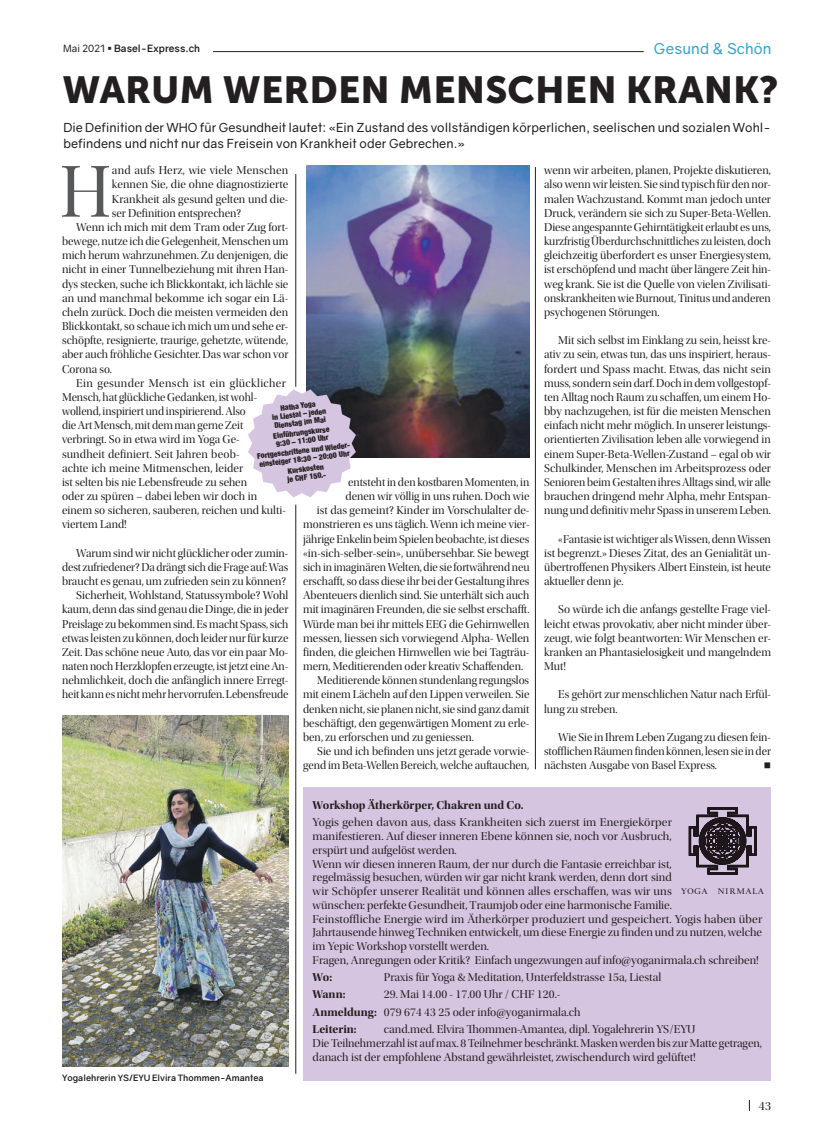
<style>
.page{position:relative;width:833px;height:1134px;background:#fff}
.page>*{position:absolute;margin:0;border:0;box-sizing:border-box;transform-origin:0 0}
.Absatz_Initial{font:71.88px "Playfair Display";color:#57585a}
.Obertitel_PR_30pt{font:37.5px "Museo Sans 900";letter-spacing:.005em;color:#231f20}
.t1{font:15px "Gravity";letter-spacing:.01em;color:#32a1d1}
.Lead_10_13{font:12.5px/16.2px "Gravity";letter-spacing:.005em;color:#231f20}
.t2{font:12.5px "Utopia Std Disp";color:#231f20}
.Absatz{font:11.88px/14.1px "Utopia Std Disp";color:#231f20;text-align:justify}
.Absatz-2{font:11.88px/14.1px "Utopia Std Disp";color:#231f20;text-align:justify;scale:.96 1}
.Absatz_Initial-2{font:11.88px/14.1px "Utopia Std Disp";letter-spacing:.005em;color:#231f20;text-align:justify}
.Absatz-3{font:11.88px "Utopia Std Bold Disp";letter-spacing:.005em;color:#231f20}
.Absatz-4{font:11.88px "Utopia Std Disp";color:#231f20;scale:.95 1}
.t3{font:700 10px "Gravity";color:#231f20}
.Absatz-5{font:10px "Wingdings";color:#231f20}
.Bildlegende{font:700 8.75px "Gravity";color:#231f20}
.t4{font:8.38px "Haarlemmer MT Std";letter-spacing:.085em;color:#231f20}
.Lead_10_13-2{font:900 condensed 7.75px/8.2px "Helvetica Neue LT Com";color:#231f20}
.s1{font-weight:400}
.s2{font-family:"Utopia Std Bold Disp"}
</style>
<div class="page">
<hr style="left:213px;top:51px;width:430px;height:1px;background:#231f20">
<img style="left:306px;top:166px;width:224px;height:292px">
<div style="left:303px;top:787px;width:468px;height:294px;background:#d6c5e0"></div>
<svg style="left:689px;top:808px;width:67px;height:66px"></svg>
<hr style="left:295px;top:505px;width:1px;height:569px;background:#231f20">
<img style="left:62px;top:716px;width:227px;height:351px">
<svg style="left:248px;top:389px;width:108px;height:108px"></svg>
<hr style="left:535px;top:167px;width:1px;height:602px;background:#231f20">
<hr style="left:295px;top:174px;width:1px;height:213px;background:#231f20">
<p class="t3" style="left:63px;top:42px;width:139px"><span class="s1">Mai 2021</span> ▪ Basel-Express.ch</p>
<p class="t1" style="left:654px;top:39px;width:119px">Gesund &amp; Schön</p>
<p class="Obertitel_PR_30pt" style="left:62px;top:69px;width:717px">WARUM WERDEN MENSCHEN KRANK?</p>
<p class="Lead_10_13" style="left:63px;top:119px;width:709px">Die Definition der WHO für Gesundheit lautet: «Ein Zustand des vollständigen körperlichen, seelischen und sozialen Wohl&shy;befindens und nicht nur das Freisein von Krankheit oder Gebrechen.»</p>
<p class="Absatz_Initial" style="left:59px;top:145px;width:54px">H</p>
<p class="Absatz_Initial-2" style="left:112px;top:164px;width:178px">and aufs Herz, wie viele Menschen kennen Sie, die ohne diagnostizierte Krankheit als gesund gelten und die&shy;ser Definition entsprechen?</p>
<p class="Absatz" style="left:62px;top:220px;width:228px;text-indent:14px">Wenn ich mich mit dem Tram oder Zug fort&shy;bewege, nutze ich die Gelegenheit, Menschen um mich herum wahrzunehmen. Zu denjenigen, die nicht in einer Tunnelbeziehung mit ihren Han&shy;dys stecken, suche ich Blickkontakt, ich lächle sie an und manchmal bekomme ich sogar ein Lä&shy;cheln zurück. Doch die meisten vermeiden den Blickkontakt, so schaue ich mich um und sehe er&shy;schöpfte, resignierte, traurige, gehetzte, wütende, aber auch fröhliche Gesichter. Das war schon vor Corona so.</p>
<p class="Absatz" style="left:62px;top:376px;width:225px;text-align:left;text-indent:14px">Ein gesunder Mensch ist ein glücklicher Mensch, hat glückliche Gedanken, ist wohl&shy;wollend, inspiriert und inspirierend. Also<br>die Art Mensch, mit dem man gerne Zeit verbringt. So in etwa wird im Yoga Ge-<br>sundheit definiert. Seit Jahren beob-<br>achte ich meine Mitmenschen, leider<br>ist selten bis nie Lebensfreude zu sehen<br>oder zu spüren – dabei leben wir doch in einem so sicheren, sauberen, reichen und kulti&shy;viertem Land!</p>
<p class="Absatz" style="left:62px;top:546px;width:228px;text-indent:14px">Warum sind wir nicht glücklicher oder zumin&shy;dest zufriedener? Da drängt sich die Frage auf: Was braucht es genau, um zufrieden sein zu können?</p>
<p class="Absatz" style="left:62px;top:589px;width:228px;text-indent:14px">Sicherheit, Wohlstand, Statussymbole? Wohl kaum, denn das sind genau die Dinge, die in jeder Preislage zu bekommen sind. Es macht Spass, sich etwas leisten zu können, doch leider nur für kurze Zeit. Das schöne neue Auto, das vor ein paar Mo&shy;naten noch Herzklopfen erzeugte, ist jetzt eine An&shy;nehmlichkeit, doch die anfänglich innere Erregt&shy;heit kann es nicht mehr hervorrufen. Lebensfreude</p>
<p class="Absatz" style="left:544px;top:164px;width:228px">wenn wir arbeiten, planen, Projekte diskutieren, also wenn wir leisten. Sie sind typisch für den nor&shy;malen Wachzustand. Kommt man jedoch unter Druck, verändern sie sich zu Super-Beta-Wellen.<br>Diese angespannte Gehirntätigkeit erlaubt es uns, kurzfristig Überdurchschnittliches zu leisten, doch gleichzeitig überfordert es unser Energiesystem, ist erschöpfend und macht über längere Zeit hin&shy;weg krank. Sie ist die Quelle von vielen Zivilisati&shy;onskrankheiten wie Burnout, Tinitus und anderen psychogenen Störungen.</p>
<p class="Absatz" style="left:544px;top:334px;width:228px;text-indent:14px">Mit sich selbst im Einklang zu sein, heisst kre&shy;ativ zu sein, etwas tun, das uns inspiriert, heraus&shy;fordert und Spass macht. Etwas, das nicht sein muss, sondern sein darf. Doch in dem vollgestopf&shy;ten Alltag noch Raum zu schaffen, um einem Ho&shy;bby nachzugehen, ist für die meisten Menschen einfach nicht mehr möglich. In unserer leistungs&shy;orientierten Zivilisation leben alle vorwiegend in einem Super-Beta-Wellen-Zustand – egal ob wir Schulkinder, Menschen im Arbeitsprozess oder Senioren beim Gestalten ihres Alltags sind, wir alle brauchen dringend mehr Alpha, mehr Entspan&shy;nung und definitiv mehr Spass in unserem Leben.</p>
<p class="Absatz-2" style="left:544px;top:532px;width:238px;text-indent:14px">«Fantasie ist wichtiger als Wissen, denn Wissen ist begrenzt.» Dieses Zitat, des an Genialität un&shy;übertroffenen Physikers Albert Einstein, ist heute aktueller denn je.</p>
<p class="Absatz" style="left:544px;top:603px;width:228px;text-indent:14px">So würde ich die anfangs gestellte Frage viel&shy;leicht etwas provokativ, aber nicht minder über&shy;zeugt, wie folgt beantworten: Wir Menschen er&shy;kranken an Phantasielosigkeit und mangelndem Mut!</p>
<p class="Absatz" style="left:544px;top:688px;width:228px;text-indent:14px">Es gehört zur menschlichen Natur nach Erfül&shy;lung zu streben.</p>
<p class="Absatz" style="left:544px;top:730px;width:228px;text-indent:14px">Wie Sie in Ihrem Leben Zugang zu diesen fein&shy;stofflichen Räumen finden können, lesen sie in der nächsten Ausgabe von Basel Express.</p>
<p class="Lead_10_13-2" style="left:270px;top:405px;width:56px;text-align:center;rotate:-7deg">Hatha Yoga<br>in Liestal – jeden<br>Dienstag im Mai</p>
<p class="Lead_10_13-2" style="left:273px;top:432px;width:58px;rotate:-7deg">Einführungskurse<br>9:30 – 11:00 Uhr</p>
<p class="Lead_10_13-2" style="left:257px;top:452px;width:96px;rotate:-7deg">Fortgeschrittene und Wieder&shy;einsteiger 18:30 – 20:00 Uhr</p>
<p class="Lead_10_13-2" style="left:286px;top:467px;width:40px;rotate:-7deg">Kurskosten je CHF 150.-</p>
<p class="Absatz-2" style="left:348px;top:475px;width:190px">entsteht in den kostbaren Momenten, in</p>
<p class="Absatz" style="left:345px;top:489px;width:185px">denen wir völlig in uns ruhen. Doch wie</p>
<p class="Absatz" style="left:317px;top:504px;width:214px">ist das gemeint? Kinder im Vorschulalter de-</p>
<p class="Absatz" style="left:303px;top:518px;width:228px">monstrieren es uns täglich. Wenn ich meine vier-</p>
<p class="Absatz-2" style="left:303px;top:532px;width:237px">jährige Enkelin beim Spielen beobachte, ist dieses</p>
<p class="Absatz" style="left:303px;top:546px;width:228px">«in-sich-selber-sein», unübersehbar. Sie bewegt</p>
<p class="Absatz-4" style="left:303px;top:561px;width:240px">sich in imaginären Welten, die sie fortwährend neu</p>
<p class="Absatz-2" style="left:303px;top:574px;width:237px">erschafft, so dass diese ihr bei der Gestaltung ihres</p>
<p class="Absatz" style="left:303px;top:589px;width:228px">Abenteuers dienlich sind. Sie unterhält sich auch</p>
<p class="Absatz" style="left:303px;top:603px;width:228px">mit imaginären Freunden, die sie selbst erschafft.</p>
<p class="Absatz" style="left:303px;top:617px;width:228px">Würde man bei ihr mittels EEG die Gehirnwellen</p>
<p class="Absatz" style="left:303px;top:631px;width:228px">messen, liessen sich vorwiegend Alpha- Wellen</p>
<p class="Absatz" style="left:303px;top:645px;width:228px">finden, die gleichen Hirnwellen wie bei Tagträu-</p>
<p class="Absatz" style="left:303px;top:659px;width:221px">mern, Meditierenden oder kreativ Schaffenden.</p>
<p class="Absatz" style="left:303px;top:673px;width:228px;text-indent:14px">Meditierende können stundenlang regungslos mit einem Lächeln auf den Lippen verweilen. Sie denken nicht, sie planen nicht, sie sind ganz damit beschäftigt, den gegenwärtigen Moment zu erle&shy;ben, zu erforschen und zu geniessen.</p>
<p class="Absatz" style="left:303px;top:744px;width:228px;text-align:right">Sie und ich befinden uns jetzt gerade vorwie&shy;gend im Beta-Wellen Bereich, welche auftauchen,</p>
<p class="Absatz-5" style="left:763px;top:760px;width:9px">■</p>
<p class="Bildlegende" style="left:62px;top:1072px;width:203px">Yogalehrerin YS/EYU Elvira Thommen-Amantea</p>
<p class="Absatz-3" style="left:313px;top:798px;width:212px">Workshop Ätherkörper, Chakren und Co.</p>
<p class="Absatz" style="left:313px;top:816px;width:361px;line-height:13.8px">Yogis gehen davon aus, dass Krankheiten sich zuerst im Energiekörper manifestieren. Auf dieser inneren Ebene können sie, noch vor Ausbruch, erspürt und aufgelöst werden.</p>
<p class="Absatz" style="left:313px;top:857px;width:361px;line-height:13.8px">Wenn wir diesen inneren Raum, der nur durch die Fantasie erreichbar ist, regelmässig besuchen, würden wir gar nicht krank werden, denn dort sind wir Schöpfer unserer Realität und können alles erschaffen, was wir uns wünschen: perfekte Gesundheit, Traumjob oder eine harmonische Familie.</p>
<p class="Absatz" style="left:313px;top:912px;width:451px;line-height:13.8px">Feinstoffliche Energie wird im Ätherkörper produziert und gespeichert. Yogis haben über Jahrtausende hinweg Techniken entwickelt, um diese Energie zu finden und zu nutzen, welche im Yepic Workshop vorstellt werden.</p>
<p class="Absatz" style="left:313px;top:953px;width:448px">Fragen, Anregungen oder Kritik? Einfach ungezwungen auf info@yoganirmala.ch schreiben!</p>
<p class="Absatz-3" style="left:313px;top:971px;width:21px">Wo:</p>
<p class="Absatz" style="left:384px;top:970px;width:279px">Praxis für Yoga &amp; Meditation, Unterfeldstrasse 15a, Liestal</p>
<p class="Absatz-3" style="left:313px;top:988px;width:34px">Wann:</p>
<p class="Absatz" style="left:384px;top:988px;width:178px">29. Mai 14.00 - 17.00 Uhr / CHF 120.-</p>
<p class="Absatz" style="left:313px;top:1005px;width:269px"><span class="s2">Anmeldung:</span> 079 674 43 25 oder info@yoganirmala.ch</p>
<p class="Absatz-3" style="left:313px;top:1022px;width:46px">Leiterin:</p>
<p class="Absatz" style="left:384px;top:1022px;width:313px">cand.med. Elvira Thommen-Amantea, dipl. Yogalehrerin YS/EYU</p>
<p class="Absatz" style="left:313px;top:1036px;width:451px;line-height:13.8px">Die Teilnehmerzahl ist auf max. 8 Teilnehmer beschränkt. Masken werden bis zur Matte getragen, danach ist der empfohlene Abstand gewährleistet, zwischendurch wird gelüftet!</p>
<p class="t4" style="left:681px;top:887px;width:85px">YOGA NIRMALA</p>
<p class="t2" style="left:759px;top:1099px;width:14px">43</p>
</div>
